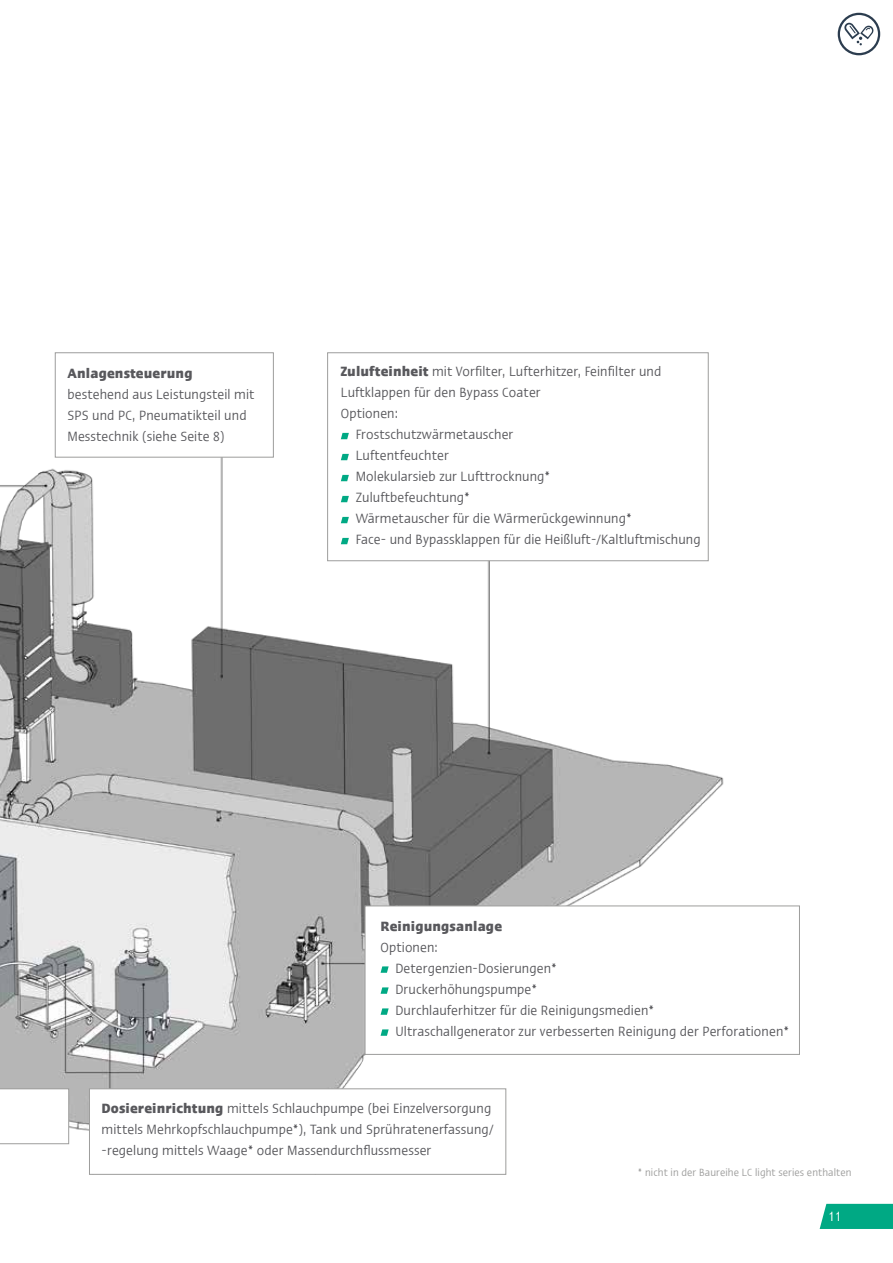
<style>
.page{position:relative;width:893px;height:1263px;background:#fff}
.page>*{position:absolute;margin:0;border:0;box-sizing:border-box;transform-origin:0 0}
.t1{font:condensed 13.5px/21px "Ergo Com";letter-spacing:.01em;color:#58585c}
.t2{font:700 condensed 13.5px "Ergo Com";letter-spacing:.01em;color:#58585c}
.t3{font:condensed 13.5px "Ergo Com";color:#fff}
.t4{font:condensed 10.5px "Ergo Com";letter-spacing:.01em;color:#9d9d9c}
.s1{font-weight:700}
</style>
<div class="page">
<img style="left:0;top:353px;width:800px;height:821px">
<svg style="left:0;top:1089px;width:69px;height:55px"></svg>
<div style="left:820px;top:1204px;width:73px;height:25px;background:#00a984"></div>
<div style="left:55px;top:353px;width:219px;height:104px;background:#fff;border:1px solid #9d9d9c"></div>
<div style="left:89px;top:1089px;width:417px;height:85px;background:#fff"></div>
<div style="left:327px;top:353px;width:381px;height:208px;background:#fff;border:1px solid #9d9d9c"></div>
<svg style="left:838px;top:13px;width:42px;height:42px"></svg>
<svg style="left:355px;top:1053px;width:445px;height:53px"></svg>
<div style="left:365px;top:906px;width:435px;height:148px;background:#fff;border:1px solid #9d9d9c"></div>
<svg style="left:341px;top:433px;width:8px;height:6px"></svg>
<svg style="left:341px;top:454px;width:8px;height:6px"></svg>
<svg style="left:341px;top:475px;width:8px;height:6px"></svg>
<svg style="left:341px;top:496px;width:8px;height:6px"></svg>
<svg style="left:341px;top:517px;width:8px;height:6px"></svg>
<svg style="left:341px;top:538px;width:8px;height:6px"></svg>
<svg style="left:381px;top:966px;width:8px;height:7px"></svg>
<svg style="left:381px;top:987px;width:8px;height:7px"></svg>
<svg style="left:381px;top:1008px;width:8px;height:7px"></svg>
<svg style="left:381px;top:1029px;width:8px;height:7px"></svg>
<p class="t2" style="left:68px;top:363px;width:127px">Anlagensteuerung</p>
<p class="t1" style="left:68px;top:383px;width:189px">bestehend aus Leistungsteil mit<br>SPS und PC, Pneumatikteil und<br>Messtechnik (siehe Seite 8)</p>
<p class="t1" style="left:341px;top:360px;width:322px"><span class="s1">Zulufteinheit</span> mit Vorfilter, Lufterhitzer, Feinfilter und</p>
<p class="t1" style="left:341px;top:381px;width:201px">Luftklappen für den Bypass Coater</p>
<p class="t1" style="left:341px;top:402px;width:59px">Optionen:</p>
<p class="t1" style="left:356px;top:423px;width:159px">Frostschutzwärmetauscher</p>
<p class="t1" style="left:356px;top:444px;width:95px">Luftentfeuchter</p>
<p class="t1" style="left:356px;top:465px;width:196px">Molekularsieb zur Lufttrocknung*</p>
<p class="t1" style="left:356px;top:486px;width:116px">Zuluftbefeuchtung*</p>
<p class="t1" style="left:356px;top:507px;width:278px">Wärmetauscher für die Wärmerückgewinnung*</p>
<p class="t1" style="left:356px;top:528px;width:346px">Face- und Bypassklappen für die Heißluft-/Kaltluftmischung</p>
<p class="t2" style="left:381px;top:916px;width:123px">Reinigungsanlage</p>
<p class="t1" style="left:395px;top:935px;width:395px;text-indent:-15px">Optionen:<br>Detergenzien-Dosierungen*<br>Druckerhöhungspumpe*<br>Durchlauferhitzer für die Reinigungsmedien*<br>Ultraschallgenerator zur verbesserten Reinigung der Perforationen*</p>
<p class="t1" style="left:102px;top:1097px;width:393px"><span class="s1">Dosiereinrichtung</span> mittels Schlauchpumpe (bei Einzelversorgung mittels Mehrkopfschlauchpumpe*), Tank und Sprühratenerfassung/ -regelung mittels Waage* oder Massendurchflussmesser</p>
<p class="t4" style="left:638px;top:1164px;width:215px">* nicht in der Baureihe LC light series enthalten</p>
<p class="t3" style="left:828px;top:1207px;width:15px">11</p>
</div>
